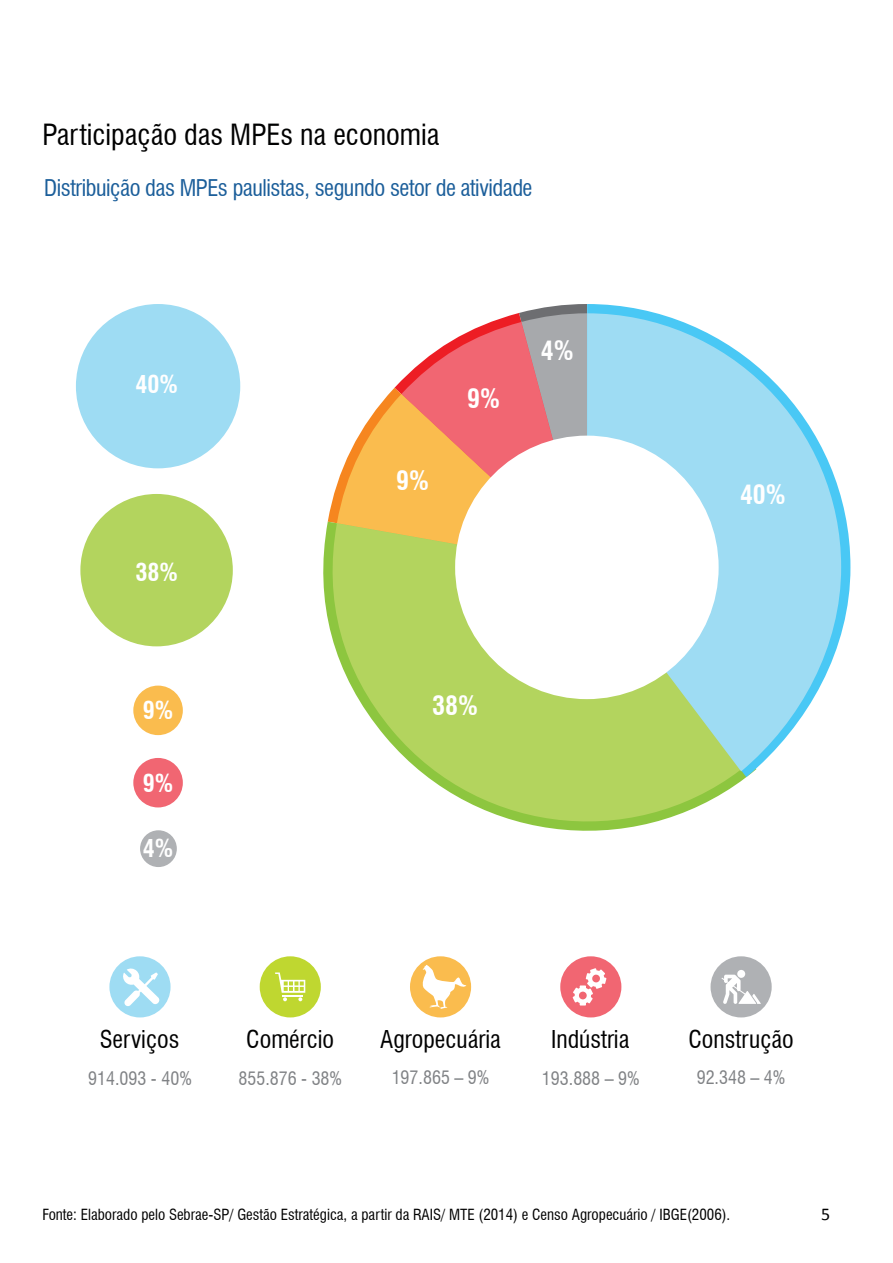
<style>
.page{position:relative;width:893px;height:1263px;background:#fff}
.page>*{position:absolute;margin:0;border:0;box-sizing:border-box;transform-origin:0 0}
.t1{font:condensed 28.5px "Swiss 721 BT";color:#000101}
.t2{font:700 condensed 25.8px "Swiss 721 BT";color:#fff}
.t3{font:condensed 24px "Swiss 721 BT";color:#000101}
.t4{font:700 condensed 24px "Swiss 721 BT";color:#fff}
.t5{font:condensed 22.5px "Swiss 721 BT";letter-spacing:-.02em;color:#1b5e9a}
.t6{font:condensed 18px "Swiss 721 BT";color:#808285}
.t7{font:18px "Calibri";color:#000}
.t8{font:condensed 15px "Swiss 721 BT";color:#000}
</style>
<div class="page">
<svg style="left:328px;top:485px;width:9px;height:37px"></svg>
<svg style="left:587px;top:304px;width:263px;height:471px"></svg>
<svg style="left:337px;top:304px;width:250px;height:219px"></svg>
<svg style="left:323px;top:523px;width:427px;height:308px;fill:#b3d45e"></svg>
<svg style="left:587px;top:313px;width:254px;height:458px;fill:#9edcf3"></svg>
<div style="left:80px;top:494px;width:153px;height:152px;background:#b3d45e;border-radius:50%"></div>
<div style="left:76px;top:304px;width:164px;height:164px;background:#9edcf3;border-radius:50%"></div>
<div style="left:133px;top:686px;width:50px;height:49px;background:#fabc4e;border-radius:50%"></div>
<div style="left:133px;top:758px;width:50px;height:49px;background:#f16672;border-radius:50%"></div>
<div style="left:140px;top:830px;width:37px;height:37px;background:#afb1b4;border-radius:50%"></div>
<div style="left:455px;top:436px;width:264px;height:263px;background:#fff;border-radius:50%"></div>
<div style="left:260px;top:956px;width:61px;height:61px;background:#bfd730;border-radius:50%"></div>
<svg style="left:275px;top:972px;width:30px;height:29px"></svg>
<hr style="left:282px;top:995px;width:21px;height:2px;background:#fff">
<div style="left:109px;top:956px;width:62px;height:61px;background:#9edcf3;border-radius:50%"></div>
<svg style="left:123px;top:968px;width:37px;height:38px"></svg>
<div style="left:560px;top:956px;width:61px;height:61px;background:#f16672;border-radius:50%"></div>
<svg style="left:573px;top:968px;width:33px;height:37px"></svg>
<div style="left:410px;top:956px;width:61px;height:61px;background:#fabc4e;border-radius:50%"></div>
<svg style="left:422px;top:964px;width:44px;height:45px"></svg>
<div style="left:710px;top:956px;width:62px;height:61px;background:#afb1b4;border-radius:50%"></div>
<div style="left:737px;top:970px;width:8px;height:8px;background:#fff;border-radius:50%"></div>
<svg style="left:721px;top:975px;width:40px;height:29px"></svg>
<h1 class="t1" style="left:43px;top:118px;width:399px">Participação das MPEs na economia</h1>
<h3 class="t5" style="left:44px;top:174px;width:490px">Distribuição das MPEs paulistas, segundo setor de atividade</h3>
<h3 class="t4" style="left:136px;top:370px;width:44px">40%</h3>
<h3 class="t4" style="left:136px;top:558px;width:44px">38%</h3>
<h3 class="t4" style="left:143px;top:696px;width:32px">9%</h3>
<h3 class="t4" style="left:143px;top:769px;width:32px">9%</h3>
<h3 class="t4" style="left:143px;top:834px;width:32px">4%</h3>
<h2 class="t2" style="left:396px;top:465px;width:34px">9%</h2>
<h2 class="t2" style="left:467px;top:383px;width:34px">9%</h2>
<h2 class="t2" style="left:541px;top:335px;width:34px">4%</h2>
<h2 class="t2" style="left:432px;top:690px;width:47px">38%</h2>
<h2 class="t2" style="left:740px;top:479px;width:47px">40%</h2>
<h3 class="t3" style="left:100px;top:1025px;width:81px">Serviços</h3>
<h3 class="t3" style="left:246px;top:1025px;width:90px">Comércio</h3>
<h3 class="t3" style="left:380px;top:1025px;width:122px">Agropecuária</h3>
<h3 class="t3" style="left:551px;top:1025px;width:80px">Indústria</h3>
<h3 class="t3" style="left:688px;top:1025px;width:107px">Construção</h3>
<p class="t6" style="left:88px;top:1068px;width:105px">914.093 - 40%</p>
<p class="t6" style="left:238px;top:1068px;width:105px">855.876 - 38%</p>
<p class="t6" style="left:392px;top:1067px;width:99px">197.865 – 9%</p>
<p class="t6" style="left:542px;top:1068px;width:99px">193.888 – 9%</p>
<p class="t6" style="left:697px;top:1067px;width:90px">92.348 – 4%</p>
<p class="t8" style="left:43px;top:1206px;width:689px">Fonte: Elaborado pelo Sebrae-SP/ Gestão Estratégica, a partir da RAIS/ MTE (2014) e Censo Agropecuário / IBGE(2006).</p>
<p class="t7" style="left:821px;top:1203px;width:11px">5</p>
</div>
